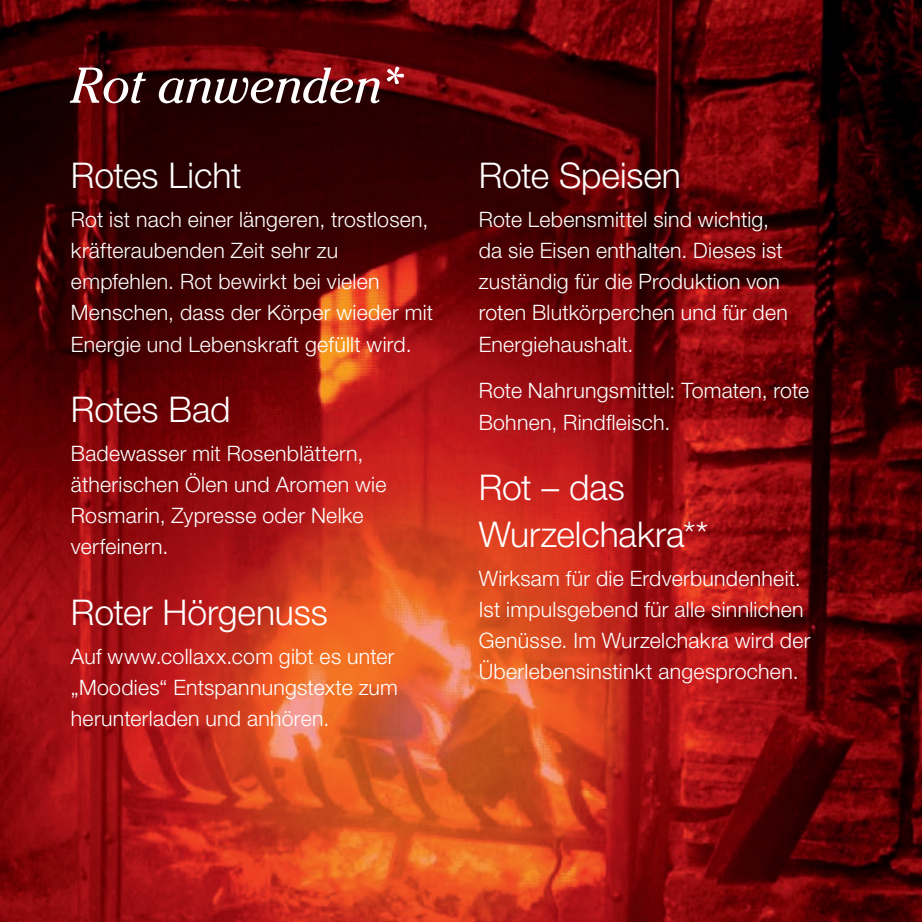
<style>
.page{position:relative;width:922px;height:922px;background:#fff}
.page>*{position:absolute;margin:0;border:0;box-sizing:border-box;transform-origin:0 0}
.t1{font:italic 50px "Cheltenham Std";letter-spacing:-.01em;color:#fff}
.t2{font:300 35.5px/46.8px "Helvetica Neue LT Std";letter-spacing:-.005em;color:#fff}
.t3{font:300 21.25px/31.2px "Helvetica Neue LT Std";letter-spacing:.015em;color:#fff}
</style>
<div class="page">
<img style="left:0;top:0;width:921px;height:921px">
<h1 class="t1" style="left:71px;top:56px;width:335px">Rot anwenden*</h1>
<h2 class="t2" style="left:71px;top:151px;width:172px">Rotes Licht</h2>
<p class="t3" style="left:71px;top:203px;width:364px">Rot ist nach einer längeren, trostlosen, kräfteraubenden Zeit sehr zu empfehlen. Rot bewirkt bei vielen Menschen, dass der Körper wieder mit Energie und Lebenskraft gefüllt wird.</p>
<h2 class="t2" style="left:71px;top:385px;width:161px">Rotes Bad</h2>
<p class="t3" style="left:71px;top:437px;width:317px">Badewasser mit Rosenblättern, ätherischen Ölen und Aromen wie<br>Rosmarin, Zypresse oder Nelke verfeinern.</p>
<h2 class="t2" style="left:71px;top:587px;width:258px">Roter Hörgenuss</h2>
<p class="t3" style="left:71px;top:639px;width:328px">Auf www.collaxx.com gibt es unter „Moodies“ Entspannungstexte zum herunterladen und anhören.</p>
<h2 class="t2" style="left:478px;top:151px;width:204px">Rote Speisen</h2>
<p class="t3" style="left:478px;top:203px;width:310px">Rote Lebensmittel sind wichtig, da sie Eisen enthalten. Dieses ist zuständig für die Produktion von roten Blutkörperchen und für den<br>Energiehaushalt.</p>
<p class="t3" style="left:478px;top:374px;width:332px">Rote Nahrungsmittel: Tomaten, rote<br>Bohnen, Rindfleisch.</p>
<h2 class="t2" style="left:478px;top:463px;width:231px">Rot – das<br>Wurzelchakra**</h2>
<p class="t3" style="left:478px;top:562px;width:333px">Wirksam für die Erdverbundenheit.<br>Ist impulsgebend für alle sinnlichen Genüsse. Im Wurzelchakra wird der Überlebensinstinkt angesprochen.</p>
</div>
